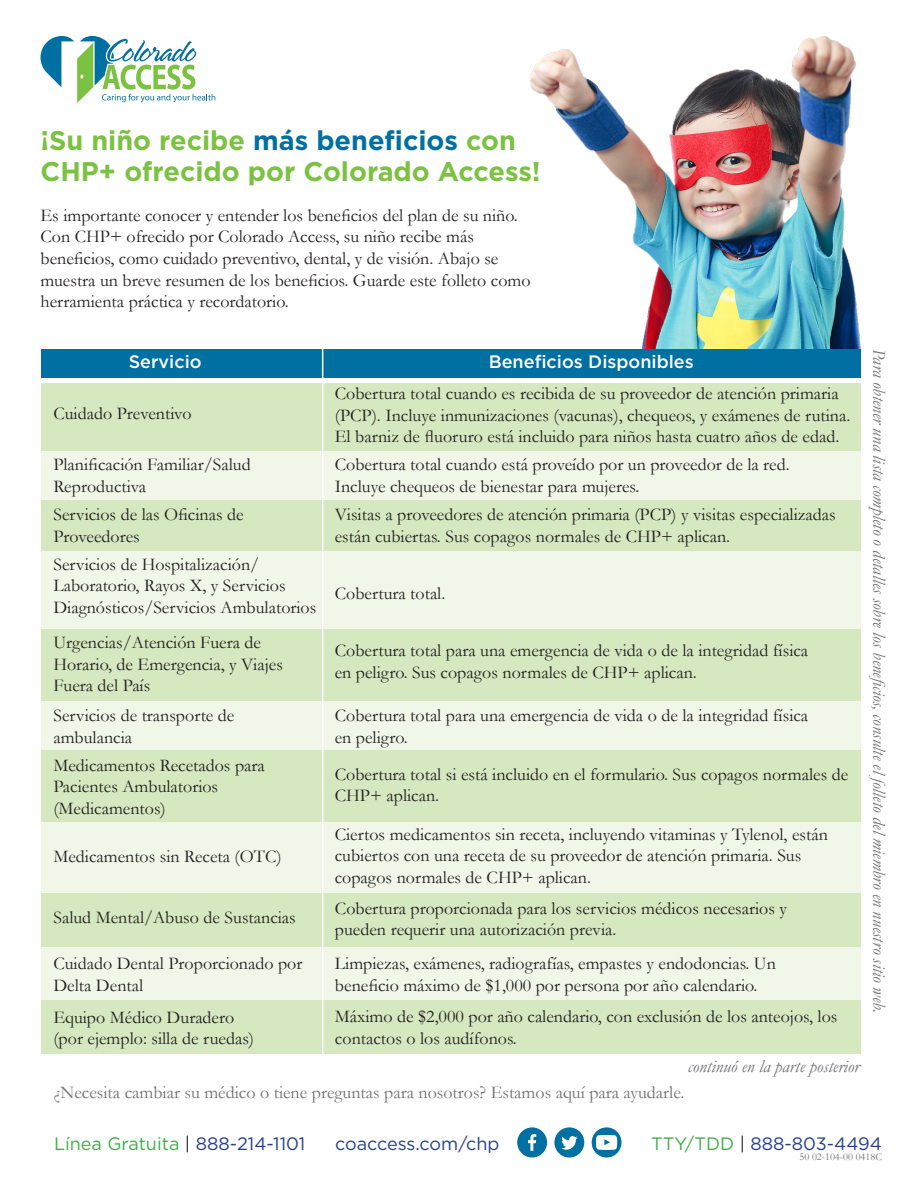
<style>
.page{position:relative;width:918px;height:1188px;background:#fff}
.page>*{position:absolute;margin:0;border:0;box-sizing:border-box;transform-origin:0 0}
.t1{font:700 27px "Gotham";color:#7bc142}
.t2{font:18px/21.6px "Garamond";color:#231f20}
.t3{font:italic 18px "Garamond";color:#6f7073}
.t4{font:18px "Garamond";color:#6f7073}
.t5{font:18px "Gotham";color:#253f8e}
.t6{font:500 18px "Gotham";color:#fff}
.t7{font:18px "Gotham";color:#40ae49}
.t8{font:10.5px "Garamond";color:#6f7073}
.s1{color:#006fa1}
.s2{color:#231f20}
.s3{color:#253f8e}
.s4{color:#40ae49}
</style>
<div class="page">
<div style="left:41px;top:451px;width:820px;height:49px;background:#f0f7e8"></div>
<div style="left:41px;top:551px;width:820px;height:78px;background:#f0f7e8"></div>
<div style="left:41px;top:701px;width:820px;height:49px;background:#f0f7e8"></div>
<div style="left:41px;top:821px;width:820px;height:72px;background:#f0f7e8"></div>
<div style="left:41px;top:947px;width:820px;height:54px;background:#f0f7e8"></div>
<svg style="left:41px;top:36px;width:174px;height:67px"></svg>
<div style="left:41px;top:349px;width:820px;height:28px;background:#006fa1"></div>
<div style="left:41px;top:383px;width:820px;height:68px;background:#d5e8c0"></div>
<div style="left:41px;top:501px;width:820px;height:50px;background:#d5e8c0"></div>
<div style="left:41px;top:629px;width:820px;height:72px;background:#d5e8c0"></div>
<div style="left:41px;top:750px;width:820px;height:72px;background:#d5e8c0"></div>
<div style="left:41px;top:893px;width:820px;height:54px;background:#d5e8c0"></div>
<div style="left:41px;top:1001px;width:820px;height:53px;background:#d5e8c0"></div>
<hr style="left:322px;top:344px;width:1px;height:724px;background:#fff">
<img style="left:530px;top:36px;width:331px;height:313px">
<div style="left:517px;top:1127px;width:30px;height:31px;background:#006fa1;border-radius:50%"></div>
<svg style="left:528px;top:1134px;width:8px;height:17px"></svg>
<div style="left:554px;top:1127px;width:30px;height:31px;background:#006fa1;border-radius:50%"></div>
<svg style="left:561px;top:1136px;width:16px;height:14px"></svg>
<div style="left:592px;top:1127px;width:30px;height:31px;background:#006fa1;border-radius:50%"></div>
<svg style="left:596px;top:1135px;width:21px;height:15px"></svg>
<p class="t1" style="left:40px;top:122px;width:477px">¡Su niño recibe <span class="s1">más beneficios</span> con</p>
<p class="t1" style="left:40px;top:154px;width:502px">CHP+ ofrecido por Colorado Access!</p>
<p class="t2" style="left:40px;top:204px;width:479px">Es importante conocer y entender los beneficios del plan de su niño.<br>Con CHP+ ofrecido por Colorado Access, su niño recibe más</p>
<p class="t2" style="left:40px;top:247px;width:492px">beneficios, como cuidado preventivo, dental, y de visión. Abajo se muestra un breve resumen de los beneficios. Guarde este folleto como herramienta práctica y recordatorio.</p>
<p class="t6" style="left:129px;top:350px;width:74px">Servicio</p>
<p class="t6" style="left:489px;top:350px;width:207px">Beneficios Disponibles</p>
<p class="t2" style="left:53px;top:403px;width:140px">Cuidado Preventivo</p>
<p class="t2" style="left:335px;top:382px;width:517px">Cobertura total cuando es recibida de su proveedor de atención primaria (PCP). Incluye inmunizaciones (vacunas), chequeos, y exámenes de rutina.<br>El barniz de fluoruro está incluido para niños hasta cuatro años de edad.</p>
<p class="t2" style="left:53px;top:454px;width:199px">Planificación Familiar/Salud<br>Reproductiva</p>
<p class="t2" style="left:53px;top:504px;width:192px">Servicios de las Oficinas de<br>Proveedores</p>
<p class="t2" style="left:53px;top:553px;width:264px">Servicios de Hospitalización/<br>Laboratorio, Rayos X, y Servicios<br>Diagnósticos/Servicios Ambulatorios</p>
<p class="t2" style="left:53px;top:631px;width:231px">Urgencias/Atención Fuera de<br>Horario, de Emergencia, y Viajes<br>Fuera del País</p>
<p class="t2" style="left:53px;top:704px;width:183px">Servicios de transporte de ambulancia</p>
<p class="t2" style="left:53px;top:754px;width:213px">Medicamentos Recetados para<br>Pacientes Ambulatorios (Medicamentos)</p>
<p class="t2" style="left:53px;top:845px;width:230px">Medicamentos sin Receta (OTC)</p>
<p class="t2" style="left:53px;top:907px;width:244px">Salud Mental/Abuso de Sustancias</p>
<p class="t2" style="left:53px;top:952px;width:251px">Cuidado Dental Proporcionado por<br>Delta Dental</p>
<p class="t2" style="left:53px;top:1006px;width:182px">Equipo Médico Duradero</p>
<p class="t2" style="left:53px;top:1027px;width:202px">(por ejemplo: silla de ruedas)</p>
<p class="t2" style="left:335px;top:453px;width:456px">Cobertura total cuando está proveído por un proveedor de la red.<br>Incluye chequeos de bienestar para mujeres.</p>
<p class="t2" style="left:335px;top:504px;width:502px">Visitas a proveedores de atención primaria (PCP) y visitas especializadas están cubiertas. Sus copagos normales de CHP+ aplican.</p>
<p class="t2" style="left:335px;top:583px;width:112px">Cobertura total.</p>
<p class="t2" style="left:335px;top:639px;width:475px">Cobertura total para una emergencia de vida o de la integridad física en peligro. Sus copagos normales de CHP+ aplican.</p>
<p class="t2" style="left:335px;top:704px;width:475px">Cobertura total para una emergencia de vida o de la integridad física en peligro.</p>
<p class="t2" style="left:335px;top:763px;width:515px">Cobertura total si está incluido en el formulario. Sus copagos normales de<br>CHP+ aplican.</p>
<p class="t2" style="left:335px;top:823px;width:495px">Ciertos medicamentos sin receta, incluyendo vitaminas y Tylenol, están cubiertos con una receta de su proveedor de atención primaria. Sus copagos normales de CHP+ aplican.</p>
<p class="t2" style="left:335px;top:897px;width:454px">Cobertura proporcionada para los servicios médicos necesarios y pueden requerir una autorización previa.</p>
<p class="t2" style="left:335px;top:952px;width:442px">Limpiezas, exámenes, radiografías, empastes y endodoncias. Un beneficio máximo de $1,000 por persona por año calendario.</p>
<p class="t2" style="left:335px;top:1006px;width:504px">Máximo de $2,000 por año calendario, con exclusión de los anteojos, los contactos o los audífonos.</p>
<p class="t3" style="left:890px;top:349px;width:665px;rotate:90deg">Para obtener una lista completo o detalles sobre los beneficios, consulte el folleto del miembro en nuestro sitio web.</p>
<p class="t3" style="left:688px;top:1055px;width:173px">continuó en la parte posterior</p>
<p class="t4" style="left:54px;top:1081px;width:632px">¿Necesita cambiar su médico o tiene preguntas para nosotros? Estamos aquí para ayudarle.</p>
<p class="t7" style="left:54px;top:1132px;width:253px">Línea Gratuita <span class="s2">|</span> <span class="s3">888-214-1101</span></p>
<p class="t5" style="left:651px;top:1132px;width:232px"><span class="s4">TTY/TDD</span> <span class="s2">|</span> 888-803-4494</p>
<p class="t5" style="left:335px;top:1132px;width:166px">coaccess.com/chp</p>
<p class="t8" style="left:800px;top:1150px;width:84px">50 02-104-00 0418C</p>
</div>
